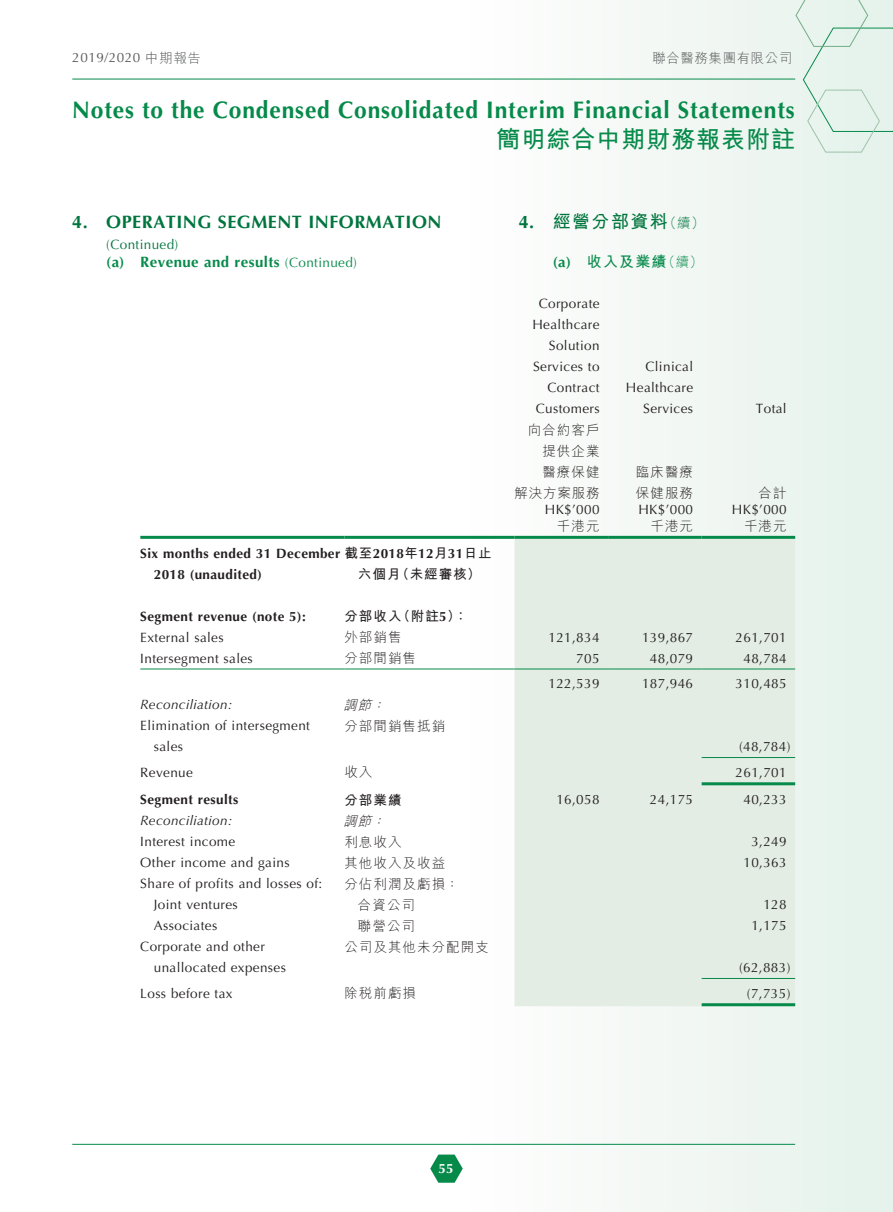
<style>
.page{position:relative;width:893px;height:1212px;background:#fff}
.page>*{position:absolute;margin:0;border:0;box-sizing:border-box;transform-origin:0 0}
.t1{font:700 24px "Optima LT Std";letter-spacing:.04em;color:#068a4a;scale:.95 1}
.t2{font:700 24px "M Hei HK";letter-spacing:.04em;color:#068a4a}
._01_H1{font:700 18px "Optima LT Std";letter-spacing:.03em;color:#00753e}
._001_H1_c{font:700 18px "M Hei HK";letter-spacing:.08em;color:#00753e}
._02_H2{font:700 15px "Optima LT Std";letter-spacing:.03em;color:#068a4a}
._002_H2_c{font:700 15px "M Hei HK";letter-spacing:.08em;color:#068a4a}
._50_Table_txt{font:13.5px/21px "Optima LT Std";letter-spacing:.03em;color:#231f20;text-align:right}
._50_Table_txt-2{font:300 13.5px "M Hei HK";letter-spacing:.08em;color:#231f20}
._50_Table_txt-3{font:700 13.5px/21px "Optima LT Std";letter-spacing:.03em;color:#231f20}
._50_Table_txt-4{font:italic 13.5px "Optima LT Std";letter-spacing:.03em;color:#231f20}
._50_Table_txt-5{font:700 13.5px "M Hei HK";letter-spacing:.08em;color:#231f20}
.t3{font:13.5px "Optima LT Std";letter-spacing:.04em;color:#57585a}
._01_H1-2{font:13.5px "Optima LT Std";letter-spacing:.03em;color:#00753e}
.t4{font:300 13.5px "M Hei HK";letter-spacing:.04em;color:#57585a}
._50_Table_txt-6{font:italic 300 13.5px "M Hei HK";color:#231f20}
.t5{font:700 13.5px "Optima LT Std";color:#fff}
.s1{font-family:"M Hei HK";font-weight:300}
.s2{font-weight:400;font-size:13.5px}
.s3{font-family:"M Hei HK"}
.s4{font-family:"Optima LT Std"}
.s5{font-weight:300;font-size:13.5px}
</style>
<div class="page">
<div style="left:444px;top:0;width:449px;height:1212px;background:linear-gradient(to right,#fffefe,#e5f2eb)"></div>
<svg style="left:430px;top:1154px;width:33px;height:29px"></svg>
<hr style="left:72px;top:1144px;width:723px;height:1px;background:#068a4a">
<hr style="left:72px;top:79px;width:723px;height:1px;background:#068a4a">
<svg style="left:795px;top:0;width:98px;height:153px;background:#e1f0e8"></svg>
<div style="left:514px;top:539px;width:281px;height:467px;background:#e3ede4"></div>
<hr style="left:140px;top:536px;width:204px;height:3px;background:#068a4a">
<hr style="left:344px;top:536px;width:170px;height:3px;background:#068a4a">
<hr style="left:514px;top:536px;width:94px;height:3px;background:#068a4a">
<hr style="left:608px;top:536px;width:94px;height:3px;background:#068a4a">
<hr style="left:702px;top:536px;width:93px;height:3px;background:#068a4a">
<hr style="left:140px;top:669px;width:204px;height:1px;background:#068a4a">
<hr style="left:344px;top:669px;width:170px;height:1px;background:#068a4a">
<hr style="left:514px;top:669px;width:94px;height:1px;background:#068a4a">
<hr style="left:608px;top:669px;width:94px;height:1px;background:#068a4a">
<hr style="left:702px;top:669px;width:93px;height:1px;background:#068a4a">
<hr style="left:702px;top:757px;width:93px;height:1px;background:#068a4a">
<hr style="left:702px;top:782px;width:93px;height:3px;background:#068a4a">
<hr style="left:702px;top:978px;width:93px;height:1px;background:#068a4a">
<hr style="left:702px;top:1003px;width:93px;height:3px;background:#068a4a">
<p class="t3" style="left:72px;top:50px;width:130px">2019/2020 <span class="s1">中期報告</span></p>
<p class="t4" style="left:652px;top:49px;width:141px">聯合醫務集團有限公司</p>
<h1 class="t1" style="left:72px;top:96px;width:762px">Notes to the Condensed Consolidated Interim Financial Statements</h1>
<h1 class="t2" style="left:497px;top:121px;width:300px">簡明綜合中期財務報表附註</h1>
<p class="_01_H1" style="left:72px;top:211px;width:371px">4. OPERATING SEGMENT INFORMATION</p>
<p class="_01_H1-2" style="left:106px;top:236px;width:74px">(Continued)</p>
<p class="_02_H2" style="left:106px;top:253px;width:252px">(a) Revenue and results <span class="s2">(Continued)</span></p>
<p class="_50_Table_txt-3" style="left:154px;top:543px;width:339px;text-indent:-14px">Six months ended 31 December <span class="s3">截至</span>2018<span class="s3">年</span>12<span class="s3">月</span>31<span class="s3">日止<br></span>2018 (unaudited)</p>
<p class="_50_Table_txt-5" style="left:358px;top:564px;width:124px">六個月（未經審核）</p>
<p class="_001_H1_c" style="left:519px;top:208px;width:187px"><span class="s4">4.</span> 經營分部資料<span class="s5">（續）</span></p>
<p class="_002_H2_c" style="left:553px;top:251px;width:152px"><span class="s4">(a)</span> 收入及業績<span class="s5">（續）</span></p>
<p class="_50_Table_txt" style="left:532px;top:293px;width:69px">Corporate<br>Healthcare<br>Solution<br>Services to<br>Contract<br>Customers</p>
<p class="_50_Table_txt" style="left:626px;top:356px;width:69px">Clinical<br>Healthcare<br>Services</p>
<p class="_50_Table_txt" style="left:756px;top:398px;width:32px">Total</p>
<p class="_50_Table_txt-2" style="left:528px;top:420px;width:73px">向合約客戶</p>
<p class="_50_Table_txt-2" style="left:542px;top:441px;width:59px">提供企業</p>
<p class="_50_Table_txt-2" style="left:542px;top:462px;width:59px">醫療保健</p>
<p class="_50_Table_txt-2" style="left:514px;top:483px;width:87px">解決方案服務</p>
<p class="_50_Table_txt-2" style="left:636px;top:462px;width:59px">臨床醫療</p>
<p class="_50_Table_txt-2" style="left:636px;top:483px;width:59px">保健服務</p>
<p class="_50_Table_txt-2" style="left:759px;top:483px;width:30px">合計</p>
<p class="_50_Table_txt" style="left:545px;top:499px;width:56px">HK$’000</p>
<p class="_50_Table_txt" style="left:638px;top:499px;width:56px">HK$’000</p>
<p class="_50_Table_txt" style="left:732px;top:499px;width:56px">HK$’000</p>
<p class="_50_Table_txt-2" style="left:557px;top:516px;width:44px">千港元</p>
<p class="_50_Table_txt-2" style="left:650px;top:516px;width:44px">千港元</p>
<p class="_50_Table_txt-2" style="left:744px;top:516px;width:44px">千港元</p>
<p class="_50_Table_txt-3" style="left:140px;top:606px;width:167px">Segment revenue (note 5):</p>
<p class="_50_Table_txt-5" style="left:344px;top:606px;width:125px">分部收入（附註<span class="s4">5</span>）：</p>
<p class="_50_Table_txt" style="left:140px;top:627px;width:85px">External sales</p>
<p class="_50_Table_txt-2" style="left:344px;top:628px;width:59px">外部銷售</p>
<p class="_50_Table_txt" style="left:548px;top:627px;width:53px">121,834</p>
<p class="_50_Table_txt" style="left:642px;top:627px;width:53px">139,867</p>
<p class="_50_Table_txt" style="left:736px;top:627px;width:53px">261,701</p>
<p class="_50_Table_txt" style="left:140px;top:648px;width:114px">Intersegment sales</p>
<p class="_50_Table_txt-2" style="left:344px;top:649px;width:73px">分部間銷售</p>
<p class="_50_Table_txt" style="left:576px;top:648px;width:25px">705</p>
<p class="_50_Table_txt" style="left:650px;top:648px;width:45px">48,079</p>
<p class="_50_Table_txt" style="left:743px;top:648px;width:45px">48,784</p>
<p class="_50_Table_txt" style="left:548px;top:673px;width:53px">122,539</p>
<p class="_50_Table_txt" style="left:642px;top:673px;width:53px">187,946</p>
<p class="_50_Table_txt" style="left:736px;top:673px;width:53px">310,485</p>
<p class="_50_Table_txt-4" style="left:140px;top:697px;width:94px">Reconciliation:</p>
<p class="_50_Table_txt-6" style="left:343px;top:695px;width:48px">調節：</p>
<p class="_50_Table_txt" style="left:154px;top:715px;width:158px;text-align:left;text-indent:-14px">Elimination of intersegment sales</p>
<p class="_50_Table_txt-2" style="left:344px;top:716px;width:102px">分部間銷售抵銷</p>
<p class="_50_Table_txt" style="left:739px;top:736px;width:53px">(48,784)</p>
<p class="_50_Table_txt" style="left:140px;top:762px;width:54px">Revenue</p>
<p class="_50_Table_txt-2" style="left:344px;top:763px;width:30px">收入</p>
<p class="_50_Table_txt" style="left:736px;top:762px;width:53px">261,701</p>
<p class="_50_Table_txt-3" style="left:140px;top:789px;width:99px">Segment results</p>
<p class="_50_Table_txt-5" style="left:344px;top:790px;width:59px">分部業績</p>
<p class="_50_Table_txt" style="left:556px;top:789px;width:45px">16,058</p>
<p class="_50_Table_txt" style="left:650px;top:789px;width:45px">24,175</p>
<p class="_50_Table_txt" style="left:743px;top:789px;width:45px">40,233</p>
<p class="_50_Table_txt-4" style="left:140px;top:812px;width:94px">Reconciliation:</p>
<p class="_50_Table_txt-6" style="left:343px;top:811px;width:48px">調節：</p>
<p class="_50_Table_txt" style="left:140px;top:831px;width:96px">Interest income</p>
<p class="_50_Table_txt-2" style="left:344px;top:832px;width:59px">利息收入</p>
<p class="_50_Table_txt" style="left:751px;top:831px;width:37px">3,249</p>
<p class="_50_Table_txt" style="left:140px;top:852px;width:151px">Other income and gains</p>
<p class="_50_Table_txt-2" style="left:344px;top:853px;width:102px">其他收入及收益</p>
<p class="_50_Table_txt" style="left:743px;top:852px;width:45px">10,363</p>
<p class="_50_Table_txt" style="left:140px;top:873px;width:184px">Share of profits and losses of:</p>
<p class="_50_Table_txt-2" style="left:344px;top:874px;width:116px">分佔利潤及虧損：</p>
<p class="_50_Table_txt" style="left:154px;top:894px;width:86px">Joint ventures</p>
<p class="_50_Table_txt-2" style="left:358px;top:895px;width:59px">合資公司</p>
<p class="_50_Table_txt" style="left:763px;top:894px;width:25px">128</p>
<p class="_50_Table_txt" style="left:154px;top:915px;width:65px">Associates</p>
<p class="_50_Table_txt-2" style="left:358px;top:916px;width:59px">聯營公司</p>
<p class="_50_Table_txt" style="left:751px;top:915px;width:37px">1,175</p>
<p class="_50_Table_txt" style="left:154px;top:936px;width:134px;text-align:left;text-indent:-14px">Corporate and other unallocated expenses</p>
<p class="_50_Table_txt-2" style="left:344px;top:937px;width:146px">公司及其他未分配開支</p>
<p class="_50_Table_txt" style="left:739px;top:957px;width:53px">(62,883)</p>
<p class="_50_Table_txt" style="left:140px;top:983px;width:94px">Loss before tax</p>
<p class="_50_Table_txt-2" style="left:344px;top:984px;width:73px">除稅前虧損</p>
<p class="_50_Table_txt" style="left:747px;top:983px;width:45px">(7,735)</p>
<p class="t5" style="left:438px;top:1160px;width:17px">55</p>
</div>
